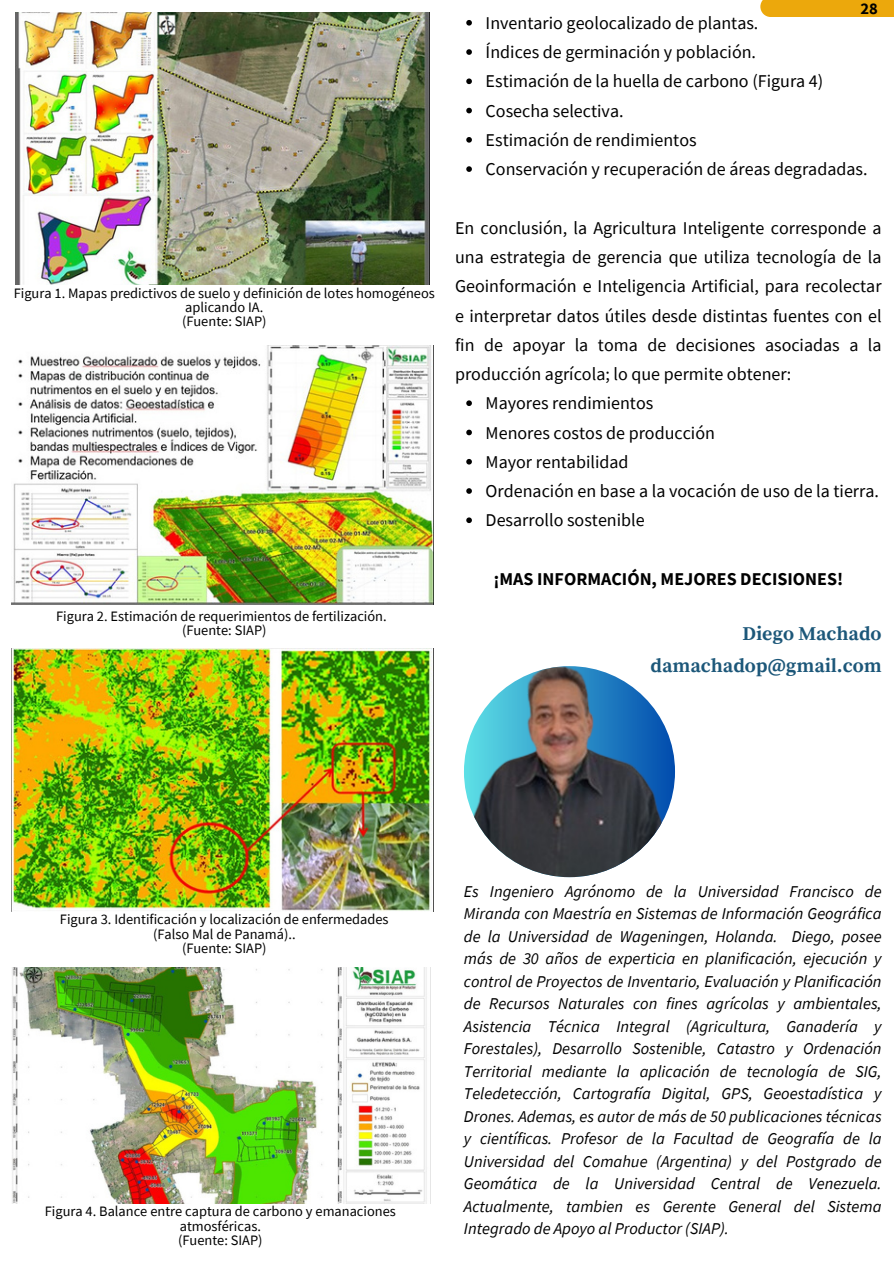
<style>
.page{position:relative;width:894px;height:1264px;background:#fff}
.page>*{position:absolute;margin:0;border:0;box-sizing:border-box;transform-origin:0 0}
.t1{font:700 19.5px/31.5px "Source Serif Pro";color:#1c5779;text-align:right}
.t2{font:18px/29.2px "Source Sans Pro";color:#000}
.t3{font:700 18px "Source Sans Pro";color:#000}
.t4{font:italic 16.5px/22.5px "Source Sans Pro";color:#000;text-align:justify}
.t5{font:700 16.5px "Source Sans Pro";color:#000}
.t6{font:14.4px/14.4px "Source Sans Pro";color:#000;text-align:center}
</style>
<div class="page">
<img style="left:15px;top:13px;width:414px;height:271px">
<img style="left:11px;top:648px;width:421px;height:263px">
<img style="left:11px;top:345px;width:422px;height:259px">
<img style="left:12px;top:967px;width:415px;height:236px">
<img style="left:464px;top:666px;width:210px;height:211px;border-radius:50%">
<svg style="left:466px;top:20px;width:6px;height:6px"></svg>
<svg style="left:466px;top:49px;width:6px;height:6px"></svg>
<svg style="left:466px;top:78px;width:6px;height:6px"></svg>
<svg style="left:466px;top:108px;width:6px;height:5px"></svg>
<svg style="left:466px;top:137px;width:6px;height:6px"></svg>
<svg style="left:466px;top:166px;width:6px;height:6px"></svg>
<svg style="left:466px;top:400px;width:6px;height:6px"></svg>
<svg style="left:466px;top:429px;width:6px;height:6px"></svg>
<svg style="left:466px;top:459px;width:6px;height:5px"></svg>
<svg style="left:466px;top:488px;width:6px;height:6px"></svg>
<svg style="left:466px;top:517px;width:6px;height:6px"></svg>
<div style="left:760px;top:0;width:133px;height:17px;background:#eca80c"></div>
<p class="t6" style="left:14px;top:285px;width:422px">Figura 1. Mapas predictivos de suelo y definición de lotes homogéneos aplicando IA.<br>(Fuente: SIAP)</p>
<p class="t6" style="left:56px;top:608px;width:332px">Figura 2. Estimación de requerimientos de fertilización. (Fuente: SIAP)</p>
<p class="t5" style="left:860px;top:-2px;width:19px">28</p>
<p class="t2" style="left:485px;top:8px;width:383px">Inventario geolocalizado de plantas.<br>Índices de germinación y población.<br>Estimación de la huella de carbono (Figura 4)<br>Cosecha selectiva.<br>Estimación de rendimientos<br>Conservación y recuperación de áreas degradadas.</p>
<p class="t2" style="left:455px;top:213px;width:428px">En conclusión, la Agricultura Inteligente corresponde a</p>
<p class="t2" style="left:455px;top:242px;width:428px">una estrategia de gerencia que utiliza tecnología de la</p>
<p class="t2" style="left:455px;top:271px;width:428px">Geoinformación e Inteligencia Artificial, para recolectar</p>
<p class="t2" style="left:455px;top:300px;width:428px">e interpretar datos útiles desde distintas fuentes con el</p>
<p class="t2" style="left:455px;top:330px;width:428px">fin de apoyar la toma de decisiones asociadas a la</p>
<p class="t2" style="left:455px;top:359px;width:337px">producción agrícola; lo que permite obtener:</p>
<p class="t2" style="left:485px;top:388px;width:169px">Mayores rendimientos</p>
<p class="t2" style="left:485px;top:417px;width:231px">Menores costos de producción</p>
<p class="t2" style="left:485px;top:447px;width:144px">Mayor rentabilidad</p>
<p class="t2" style="left:485px;top:476px;width:395px">Ordenación en base a la vocación de uso de la tierra.</p>
<p class="t2" style="left:485px;top:505px;width:160px">Desarrollo sostenible</p>
<p class="t3" style="left:493px;top:567px;width:351px">¡MAS INFORMACIÓN, MEJORES DECISIONES!</p>
<p class="t1" style="left:650px;top:619px;width:232px">Diego Machado damachadop@gmail.com</p>
<p class="t6" style="left:60px;top:911px;width:330px">Figura 3. Identificación y localización de enfermedades (Falso Mal de Panamá)..<br>(Fuente: SIAP)</p>
<p class="t6" style="left:45px;top:1204px;width:352px">Figura 4. Balance entre captura de carbono y emanaciones atmosféricas.<br>(Fuente: SIAP)</p>
<p class="t4" style="left:464px;top:879px;width:419px">Es Ingeniero Agrónomo de la Universidad Francisco de Miranda con Maestría en Sistemas de Información Geográfica de la Universidad de Wageningen, Holanda. Diego, posee más de 30 años de experticia en planificación, ejecución y control de Proyectos de Inventario, Evaluación y Planificación de Recursos Naturales con fines agrícolas y ambientales, Asistencia Técnica Integral (Agricultura, Ganadería y Forestales), Desarrollo Sostenible, Catastro y Ordenación Territorial mediante la aplicación de tecnología de SIG, Teledetección, Cartografía Digital, GPS, Geoestadística y Drones. Ademas, es autor de más de 50 publicaciones técnicas y científicas. Profesor de la Facultad de Geografía de la Universidad del Comahue (Argentina) y del Postgrado de Geomática de la Universidad Central de Venezuela.<br>Actualmente, tambien es Gerente General del Sistema Integrado de Apoyo al Productor (SIAP).</p>
</div>
